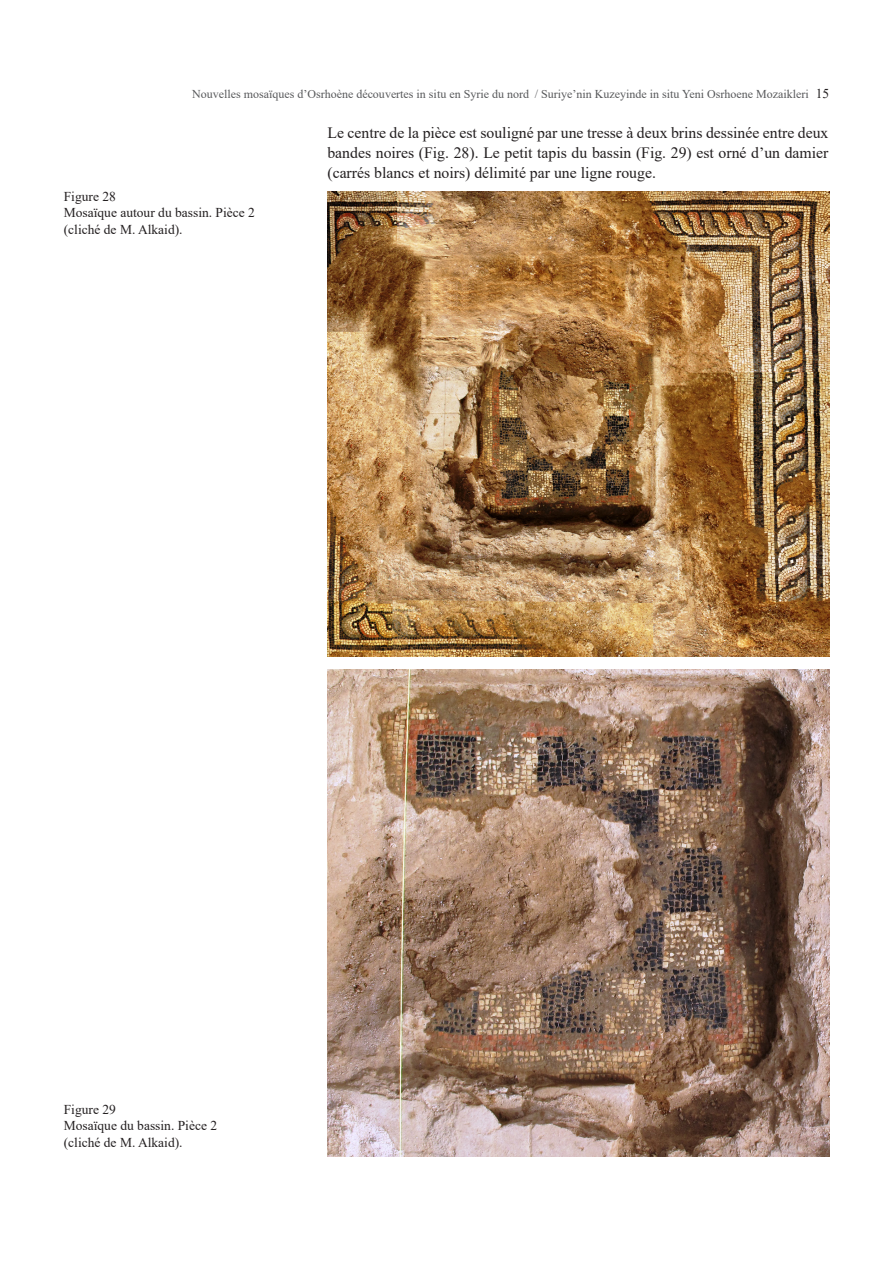
<style>
.page{position:relative;width:893px;height:1263px;background:#fff}
.page>*{position:absolute;margin:0;border:0;box-sizing:border-box;transform-origin:0 0}
.JMR_Metin{font:15.75px/19.5px "Times New Roman";color:#231f20;text-align:justify}
.JMR_Resimaltı{font:13.5px "Times New Roman";color:#231f20}
.JMR_Sayfa_Üst_Başlık{font:12px "Times New Roman";color:#57585a}
.s1{font-size:13.5px;color:#231f20}
</style>
<div class="page">
<img style="left:327px;top:191px;width:502px;height:466px">
<img style="left:327px;top:670px;width:502px;height:486px">
<p class="JMR_Sayfa_Üst_Başlık" style="left:192px;top:85px;width:639px">Nouvelles mosaïques d’Osrhoène découvertes in situ en Syrie du nord / Suriye’nin Kuzeyinde in situ Yeni Osrhoene Mozaikleri <span class="s1">15</span></p>
<p class="JMR_Metin" style="left:327px;top:123px;width:503px">Le centre de la pièce est souligné par une tresse à deux brins dessinée entre deux bandes noires (Fig. 28). Le petit tapis du bassin (Fig. 29) est orné d’un damier (carrés blancs et noirs) délimité par une ligne rouge.</p>
<p class="JMR_Resimaltı" style="left:64px;top:187px;width:54px">Figure 28</p>
<p class="JMR_Resimaltı" style="left:64px;top:203px;width:193px">Mosaïque autour du bassin. Pièce 2</p>
<p class="JMR_Resimaltı" style="left:64px;top:220px;width:120px">(cliché de M. Alkaid).</p>
<p class="JMR_Resimaltı" style="left:64px;top:1100px;width:54px">Figure 29</p>
<p class="JMR_Resimaltı" style="left:64px;top:1116px;width:155px">Mosaïque du bassin. Pièce 2</p>
<p class="JMR_Resimaltı" style="left:64px;top:1133px;width:120px">(cliché de M. Alkaid).</p>
</div>
